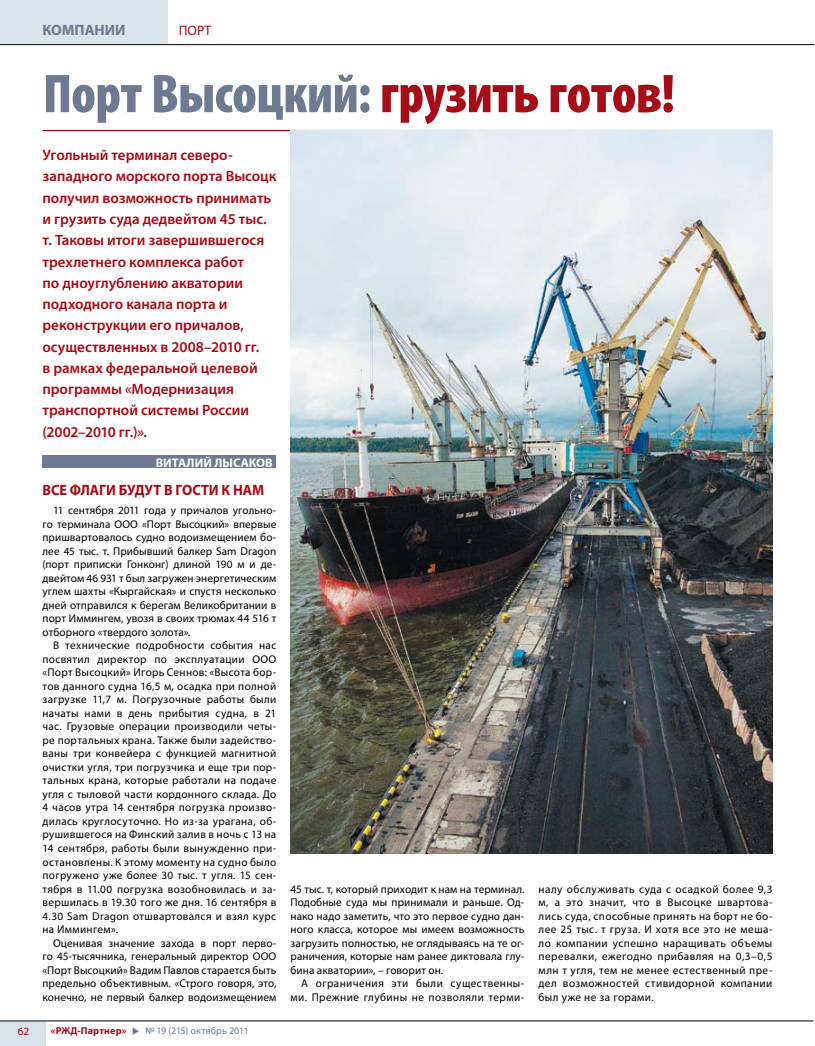
<style>
.page{position:relative;width:815px;height:1046px;background:#fff}
.page>*{position:absolute;margin:0;border:0;box-sizing:border-box;transform-origin:0 0}
.t1{font:900 condensed 55px "Myriad Pro";letter-spacing:-.01em;color:#6d7a91}
.t2{font:600 15px/21.2px "Myriad Pro";color:#a60b16}
.t3{font:700 15px "Myriad Pro";letter-spacing:-.005em;color:#a60b16;scale:.95 1}
.t4{font:700 15px "Myriad Pro";letter-spacing:-.005em;color:#6d7a91}
.t5{font:13.75px "Myriad Pro";color:#a60b16}
.t6{font:700 12.5px "Myriad Pro";color:#fff}
.t7{font:11.25px/13.5px "Myriad Pro";letter-spacing:.025em;color:#000;text-align:justify}
.t8{font:11.25px/13.5px "Myriad Pro";letter-spacing:.005em;color:#000}
.t9{font:11.25px "Myriad Pro";color:#a60b16}
.t10{font:10px "Myriad Pro";letter-spacing:-.03em;color:#6d7a91}
.t11{font:700 10px "Myriad Pro";letter-spacing:.015em;color:#a60b16}
.s1{color:#a60b16}
</style>
<div class="page">
<div style="left:0;top:1020px;width:45px;height:25px;background:#d9e4ea"></div>
<svg style="left:133px;top:1028px;width:6px;height:6px"></svg>
<hr style="left:0;top:1020px;width:814px;height:1px;background:#000">
<div style="left:0;top:0;width:168px;height:44px;background:#d9e4ea"></div>
<hr style="left:0;top:44px;width:814px;height:1px;background:#000">
<div style="left:43px;top:455px;width:233px;height:13px;background:#6d7a91"></div>
<hr style="left:43px;top:130px;width:729px;height:1px;background:#a60b16">
<img style="left:291px;top:131px;width:481px;height:722px">
<h2 class="t4" style="left:43px;top:20px;width:84px">кОМпании</h2>
<p class="t5" style="left:179px;top:22px;width:34px">порт</p>
<h1 class="t1" style="left:43px;top:59px;width:634px">Порт Высоцкий: <span class="s1">грузить готов!</span></h1>
<p class="t2" style="left:43px;top:144px;width:235px">Угольный терминал северо&shy;западного морского порта Высоцк получил возможность принимать и грузить суда дедвейтом 45 тыс. т. Таковы итоги завершившегося трехлетнего комплекса работ<br>по дноуглублению акватории подходного канала порта и реконструкции его причалов, осуществленных в 2008–2010 гг.<br>в рамках федеральной целевой программы «Модернизация транспортной системы России (2002–2010 гг.)».</p>
<p class="t6" style="left:156px;top:454px;width:119px">ВИТАЛИЙ ЛЫСАКОВ</p>
<h2 class="t3" style="left:43px;top:480px;width:235px">ВСЕ ФЛАГИ БУДУТ В ГОСТИ К НАМ</h2>
<p class="t8" style="left:43px;top:503px;width:235px;text-indent:11px">11 сентября 2011 года у причалов угольно&shy;го терминала ООО</p>
<p class="t7" style="left:43px;top:517px;width:235px;text-indent:100px">«Порт Высоцкий» впервые пришвартовалось судно водоизмещением бо&shy;лее 45 тыс. т. Прибывший балкер Sam Dragon (порт приписки Гонконг) длиной 190 м и де&shy;двейтом 46 931 т был загружен энергетическим углем шахты «Кыргайская» и спустя несколько дней отправился к берегам Великобритании в порт Иммингем, увозя в своих трюмах 44 516 т отборного «твердого золота».</p>
<p class="t7" style="left:43px;top:638px;width:235px;text-align:left;text-indent:11px">В технические подробности события нас посвятил директор по эксплуатации ООО «Порт Высоцкий» Игорь Сеннов: «Высота бор&shy;тов данного судна 16,5 м, осадка при полной загрузке 11,7 м. Погрузочные работы были начаты нами в день прибытия судна, в 21 час. Грузовые операции производили четы&shy;ре портальных крана. Также были задейство&shy;ваны три конвейера с функцией магнитной очистки угля, три погрузчика и еще три пор&shy;тальных крана, которые работали на подаче угля с тыловой части кордонного склада. До 4 часов утра 14 сентября погрузка произво&shy;дилась круглосуточно. Но из-за урагана, об&shy;рушившегося на Финский залив в ночь с 13 на 14 сентября, работы были вынужденно при&shy;остановлены. К этому моменту на судно было погружено уже более 30 тыс. т угля. 15 сен&shy;тября в 11.00 погрузка возобновилась и за&shy;вершилась в 19.30 того же дня. 16 сентября в 4.30 Sam Dragon отшвартовался и взял курс на Иммингем».</p>
<p class="t8" style="left:43px;top:935px;width:235px;text-indent:11px">Оценивая значение захода в порт перво&shy;го 45-тысячника, генеральный директор ООО «Порт Высоцкий» Вадим Павлов старается быть предельно объективным. «Строго говоря, это, конечно, не первый балкер водоизмещением</p>
<p class="t9" style="left:18px;top:1024px;width:13px">62</p>
<p class="t11" style="left:51px;top:1024px;width:77px">«РЖД-Партнер»</p>
<p class="t10" style="left:145px;top:1024px;width:105px">№ 19 (215) октябрь 2011</p>
<p class="t7" style="left:291px;top:881px;width:235px">45 тыс. т, который приходит к нам на терминал.<br>Подобные суда мы принимали и раньше. Од&shy;нако надо заметить, что это первое судно дан&shy;ного класса, которое мы имеем возможность загрузить полностью, не оглядываясь на те ог&shy;раничения, которые нам ранее диктовала глу&shy;бина акватории», – говорит он.</p>
<p class="t7" style="left:291px;top:976px;width:235px;text-align:right">А ограничения эти были существенны&shy;ми. Прежние глубины не позволяли терми-</p>
<p class="t7" style="left:539px;top:881px;width:235px">налу обслуживать суда с осадкой более 9,3 м, а это значит, что в Высоцке швартова&shy;лись суда, способные принять на борт не бо&shy;лее 25 тыс. т груза. И хотя все это не меша&shy;ло компании успешно наращивать объемы перевалки, ежегодно прибавляя на 0,3–0,5 млн т угля, тем не менее естественный пре&shy;дел возможностей стивидорной компании был уже не за горами.</p>
</div>
